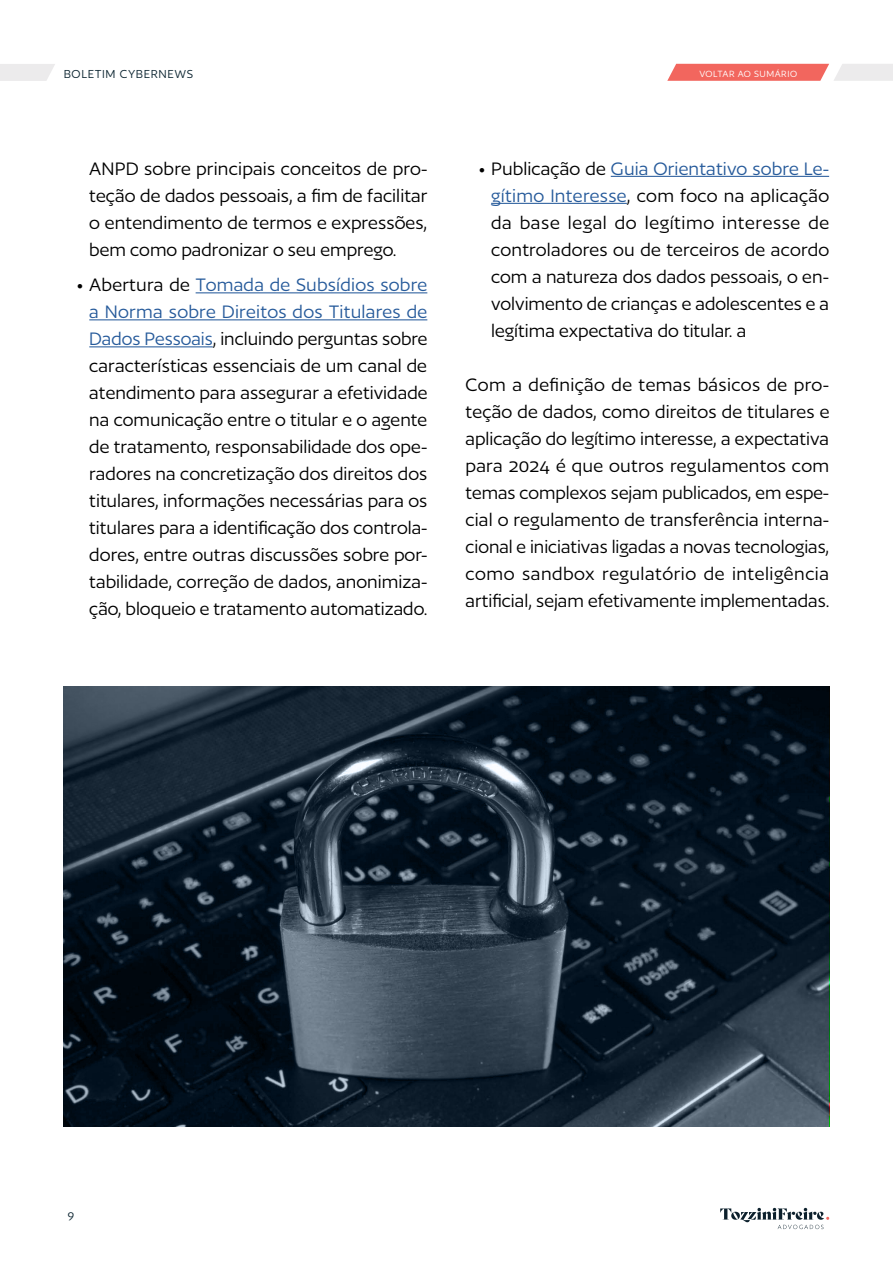
<style>
.page{position:relative;width:893px;height:1263px;background:#fff}
.page>*{position:absolute;margin:0;border:0;box-sizing:border-box;transform-origin:0 0}
.t1{font:21px/27px "Author";color:#000;text-align:justify}
.t2{font:13.5px "Author";letter-spacing:.05em;color:#0b2430}
.t3{font:10.5px "Author";letter-spacing:.05em;color:#fff}
.s1{color:#275b9b}
</style>
<div class="page">
<svg style="left:720px;top:1208px;width:109px;height:21px"></svg>
<svg style="left:0;top:64px;width:55px;height:17px"></svg>
<svg style="left:667px;top:64px;width:226px;height:17px;background:#f1938e"></svg>
<hr style="left:196px;top:292px;width:231px;height:1px;background:#275b9b">
<hr style="left:89px;top:319px;width:338px;height:1px;background:#275b9b">
<hr style="left:89px;top:346px;width:124px;height:1px;background:#275b9b">
<img style="left:64px;top:687px;width:765px;height:440px">
<hr style="left:611px;top:176px;width:218px;height:1px;background:#275b9b">
<hr style="left:491px;top:203px;width:136px;height:1px;background:#275b9b">
<p class="t2" style="left:64px;top:67px;width:131px">BOLETIM CYBERNEWS</p>
<p class="t1" style="left:89px;top:155px;width:340px">ANPD sobre principais conceitos de pro&shy;teção de dados pessoais, a fim de facilitar o entendimento de termos e expressões, bem como padronizar o seu emprego.</p>
<p class="t1" style="left:89px;top:271px;width:340px;text-indent:-13px">• Abertura de <span class="s1">Tomada de Subsídios sobre a Norma sobre Direitos dos Titulares de Dados Pessoais</span>, incluindo perguntas sobre características essenciais de um canal de atendimento para assegurar a efetividade na comunicação entre o titular e o agente de tratamento, responsabilidade dos ope&shy;radores na concretização dos direitos dos titulares, informações necessárias para os titulares para a identificação dos controla&shy;dores, entre outras discussões sobre por&shy;tabilidade, correção de dados, anonimiza&shy;ção, bloqueio e tratamento automatizado.</p>
<p class="t3" style="left:699px;top:68px;width:99px">VOLTAR AO SUMÁRIO</p>
<p class="t1" style="left:491px;top:155px;width:340px;text-indent:-13px">• Publicação de <span class="s1">Guia Orientativo sobre Le&shy;gítimo Interesse</span>, com foco na aplicação da base legal do legítimo interesse de controladores ou de terceiros de acordo com a natureza dos dados pessoais, o en&shy;volvimento de crianças e adolescentes e a legítima expectativa do titular. a</p>
<p class="t1" style="left:466px;top:371px;width:365px">Com a definição de temas básicos de pro&shy;teção de dados, como direitos de titulares e aplicação do legítimo interesse, a expectativa para 2024 é que outros regulamentos com temas complexos sejam publicados, em espe&shy;cial o regulamento de transferência interna&shy;cional e iniciativas ligadas a novas tecnologias, como sandbox regulatório de inteligência artificial, sejam efetivamente implementadas.</p>
<p class="t2" style="left:68px;top:1209px;width:8px">9</p>
</div>
